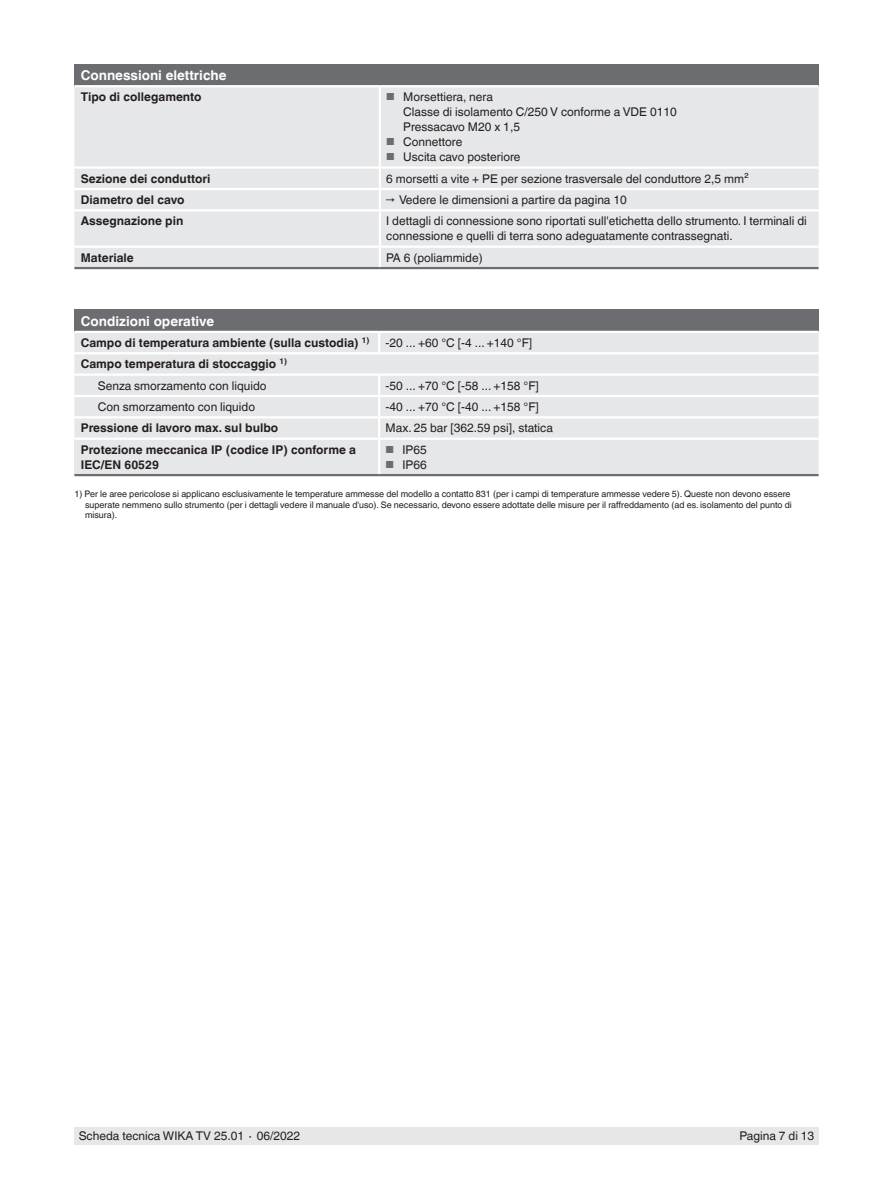
<style>
.page{position:relative;width:893px;height:1188px;background:#fff}
.page>*{position:absolute;margin:0;border:0;box-sizing:border-box;transform-origin:0 0}
.t1{font:700 13.5px "Helvetica World";color:#fff}
.t2{font:12px/15px "Helvetica World";color:#231f20}
.t3{font:700 12px/21.3px "Helvetica World";color:#231f20;text-align:center}
.t4{font:9px/10.5px "Helvetica World";color:#231f20}
.s1{font-size:10.2px;color:#6c6d70}
.s2{font-weight:400}
</style>
<div class="page">
<div style="left:74px;top:1128px;width:745px;height:17px;background:#e6e7e9"></div>
<div style="left:74px;top:64px;width:745px;height:22px;background:#6c6d70"></div>
<div style="left:74px;top:87px;width:745px;height:180px;background:#e6e7e9"></div>
<hr style="left:74px;top:85px;width:306px;height:2px;background:#fff">
<hr style="left:380px;top:85px;width:439px;height:2px;background:#fff">
<hr style="left:379px;top:87px;width:2px;height:79px;background:#fff">
<hr style="left:74px;top:267px;width:306px;height:2px;background:#6c6d70">
<hr style="left:380px;top:267px;width:439px;height:2px;background:#6c6d70">
<hr style="left:74px;top:166px;width:306px;height:3px;background:#fff">
<hr style="left:380px;top:166px;width:439px;height:3px;background:#fff">
<hr style="left:74px;top:188px;width:306px;height:2px;background:#fff">
<hr style="left:380px;top:188px;width:439px;height:2px;background:#fff">
<svg style="left:379px;top:169px;width:2px;height:40px"></svg>
<hr style="left:74px;top:209px;width:306px;height:2px;background:#fff">
<hr style="left:380px;top:209px;width:439px;height:2px;background:#fff">
<hr style="left:379px;top:211px;width:2px;height:35px;background:#fff">
<hr style="left:74px;top:246px;width:306px;height:2px;background:#fff">
<hr style="left:380px;top:246px;width:439px;height:2px;background:#fff">
<svg style="left:379px;top:248px;width:2px;height:19px"></svg>
<div style="left:74px;top:309px;width:745px;height:23px;background:#6c6d70"></div>
<div style="left:74px;top:333px;width:745px;height:141px;background:#e6e7e9"></div>
<div style="left:74px;top:439px;width:305px;height:36px;background:#e6e7e9"></div>
<hr style="left:74px;top:352px;width:305px;height:2px;background:#fff">
<hr style="left:379px;top:352px;width:440px;height:2px;background:#fff">
<hr style="left:74px;top:374px;width:305px;height:2px;background:#fff">
<hr style="left:379px;top:374px;width:440px;height:2px;background:#fff">
<hr style="left:74px;top:331px;width:305px;height:2px;background:#fff">
<hr style="left:379px;top:331px;width:440px;height:2px;background:#fff">
<hr style="left:379px;top:416px;width:440px;height:2px;background:#fff">
<hr style="left:74px;top:438px;width:305px;height:2px;background:#fff">
<hr style="left:378px;top:440px;width:2px;height:34px;background:#fff">
<svg style="left:378px;top:376px;width:2px;height:40px"></svg>
<hr style="left:74px;top:474px;width:305px;height:2px;background:#6c6d70">
<hr style="left:379px;top:474px;width:440px;height:2px;background:#6c6d70">
<hr style="left:74px;top:395px;width:305px;height:2px;background:#fff">
<svg style="left:378px;top:333px;width:2px;height:19px"></svg>
<hr style="left:379px;top:395px;width:440px;height:2px;background:#fff">
<hr style="left:74px;top:416px;width:305px;height:2px;background:#fff">
<hr style="left:378px;top:418px;width:2px;height:20px;background:#fff">
<hr style="left:379px;top:438px;width:440px;height:2px;background:#fff">
<p class="t1" style="left:81px;top:67px;width:147px">Connessioni elettriche</p>
<p class="t3" style="left:81px;top:86px;width:122px">Tipo di collegamento</p>
<p class="t2" style="left:403px;top:90px;width:275px;text-indent:-17px"><span class="s1">■</span> Morsettiera, nera<br>Classe di isolamento C/250 V conforme a VDE 0110<br>Pressacavo M20 x 1,5</p>
<p class="t2" style="left:386px;top:135px;width:78px"><span class="s1">■</span> Connettore</p>
<p class="t2" style="left:386px;top:150px;width:136px"><span class="s1">■</span> Uscita cavo posteriore</p>
<p class="t3" style="left:81px;top:168px;width:131px">Sezione dei conduttori</p>
<p class="t2" style="left:386px;top:171px;width:364px">6 morsetti a vite + PE per sezione trasversale del conduttore 2,5 mm²</p>
<p class="t3" style="left:81px;top:189px;width:105px">Diametro del cavo</p>
<p class="t2" style="left:386px;top:192px;width:242px">→ Vedere le dimensioni a partire da pagina 10</p>
<p class="t3" style="left:81px;top:211px;width:104px">Assegnazione pin</p>
<p class="t2" style="left:386px;top:214px;width:422px">I dettagli di connessione sono riportati sull'etichetta dello strumento. I terminali di connessione e quelli di terra sono adeguatamente contrassegnati.</p>
<p class="t3" style="left:81px;top:247px;width:54px">Materiale</p>
<p class="t2" style="left:386px;top:250px;width:98px">PA 6 (poliammide)</p>
<p class="t1" style="left:81px;top:313px;width:135px">Condizioni operative</p>
<p class="t3" style="left:81px;top:332px;width:290px">Campo di temperatura ambiente (sulla custodia) <sup>1)</sup></p>
<p class="t2" style="left:386px;top:335px;width:148px">-20 ... +60 °C [-4 ... +140 °F]</p>
<p class="t3" style="left:81px;top:353px;width:208px">Campo temperatura di stoccaggio <sup>1)<br></sup><span class="s2">Senza smorzamento con liquido</span></p>
<p class="t2" style="left:386px;top:378px;width:155px">-50 ... +70 °C [-58 ... +158 °F]</p>
<p class="t2" style="left:98px;top:399px;width:159px">Con smorzamento con liquido</p>
<p class="t2" style="left:386px;top:399px;width:155px">-40 ... +70 °C [-40 ... +158 °F]</p>
<p class="t3" style="left:81px;top:418px;width:199px">Pressione di lavoro max. sul bulbo</p>
<p class="t2" style="left:386px;top:421px;width:169px">Max. 25 bar [362.59 psi], statica</p>
<p class="t3" style="left:81px;top:442px;width:277px;line-height:15px;text-align:left">Protezione meccanica IP (codice IP) conforme a<br>IEC/EN 60529</p>
<p class="t2" style="left:386px;top:442px;width:43px"><span class="s1">■</span> IP65</p>
<p class="t2" style="left:386px;top:457px;width:43px"><span class="s1">■</span> IP66</p>
<p class="t4" style="left:85px;top:489px;width:708px;text-indent:-11px">1) Per le aree pericolose si applicano esclusivamente le temperature ammesse del modello a contatto 831 (per i campi di temperature ammesse vedere 5). Queste non devono essere superate nemmeno sullo strumento (per i dettagli vedere il manuale d'uso). Se necessario, devono essere adottate delle misure per il raffreddamento (ad es. isolamento del punto di misura).</p>
<p class="t2" style="left:79px;top:1129px;width:223px">Scheda tecnica WIKA TV 25.01 ∙ 06/2022</p>
<p class="t2" style="left:740px;top:1129px;width:76px">Pagina 7 di 13</p>
</div>
